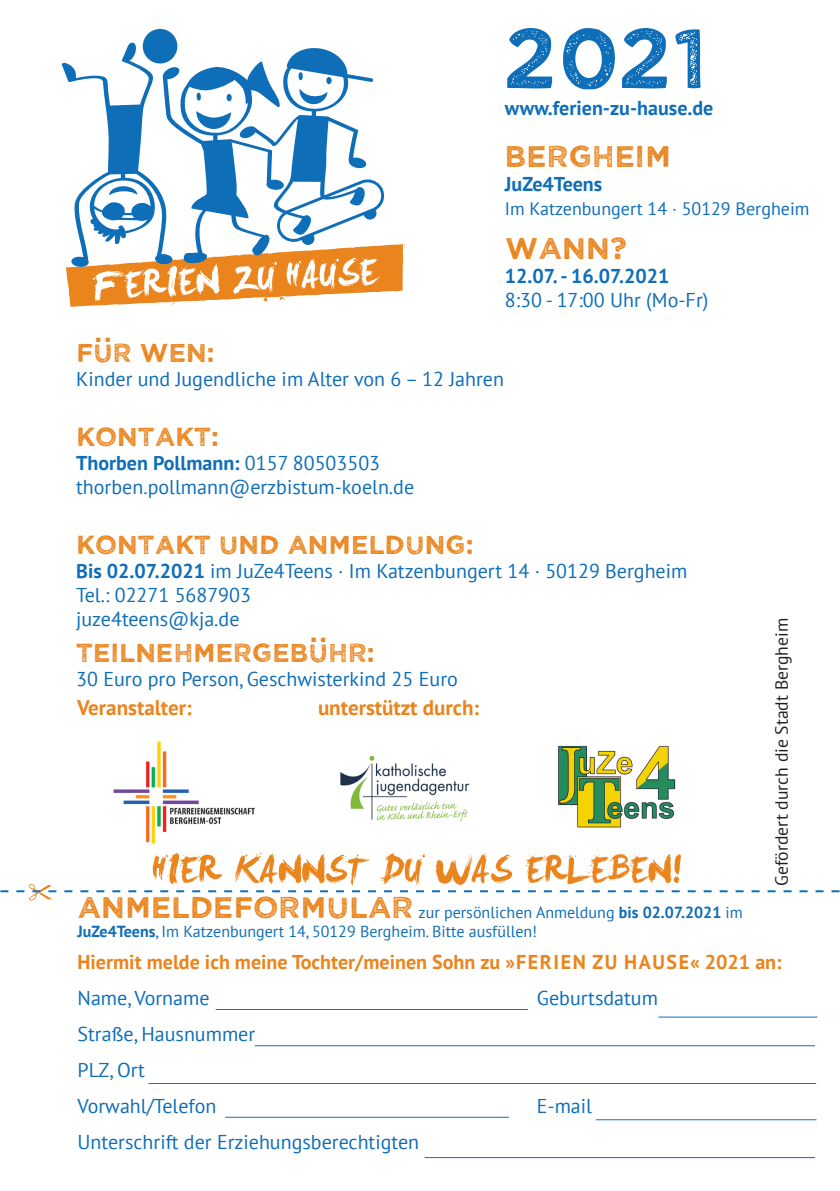
<style>
.page{position:relative;width:840px;height:1191px;background:#fff}
.page>*{position:absolute;margin:0;border:0;box-sizing:border-box;transform-origin:0 0}
.t1{font:84.6px "Wicked Grit";color:#0f6eb8}
.Ü1_orange{font:30px "Wicked Grit";color:#ea841d}
.Ü1_orange-2{font:26px "Wicked Grit";color:#ea841d}
.t2{font:700 21px "PT Sans";color:#ea841d}
.Ü1_orange-3{font:20px "PT Sans";color:#0f6eb8}
.Text_blau{font:20px "PT Sans";color:#0f6eb8}
.Ü1_orange-4{font:700 20px "PT Sans";color:#ea841d}
.Ü1_orange-5{font:700 20px "PT Sans";color:#0f6eb8}
.Ü2_blau{font:700 20px "PT Sans";color:#0f6eb8}
.Ü2_blau-2{font:20px "PT Sans";color:#0f6eb8}
.Ü2_blau-3{font:18px "PT Sans";color:#0f6eb8}
.t3{font:17.6px "PT Sans";color:#231f20}
.Ü1_orange-6{font:16px "PT Sans";color:#0f6eb8}
.s1{font-weight:400}
.s2{font-weight:700}
.s3{font-family:"Wicked Grit";font-size:30px;color:#ea841d}
</style>
<div class="page">
<svg style="left:61px;top:42px;width:343px;height:265px"></svg>
<div style="left:143px;top:29px;width:34px;height:34px;background:#0f6eb8;border-radius:50%"></div>
<img style="left:113px;top:741px;width:142px;height:102px">
<hr style="left:148px;top:1083px;width:667px;height:1px;background:#0f6eb8">
<hr style="left:215px;top:1009px;width:312px;height:1px;background:#0f6eb8">
<hr style="left:255px;top:1045px;width:559px;height:1px;background:#0f6eb8">
<hr style="left:424px;top:1157px;width:390px;height:1px;background:#0f6eb8">
<hr style="left:595px;top:1119px;width:221px;height:1px;background:#0f6eb8">
<svg style="left:0;top:852px;width:839px;height:48px"></svg>
<hr style="left:225px;top:1116px;width:283px;height:1px;background:#0f6eb8">
<hr style="left:658px;top:1016px;width:158px;height:1px;background:#0f6eb8">
<img style="left:558px;top:745px;width:118px;height:83px">
<img style="left:340px;top:755px;width:130px;height:67px">
<h1 class="t1" style="left:504px;top:4px;width:205px">2021</h1>
<p class="Ü1_orange-5" style="left:504px;top:95px;width:210px">www.ferien-zu-hause.de</p>
<p class="Ü1_orange" style="left:504px;top:137px;width:167px">BERGHEIM</p>
<p class="Ü2_blau" style="left:504px;top:171px;width:99px">JuZe4Teens</p>
<p class="Ü2_blau-3" style="left:504px;top:197px;width:306px">Im Katzenbungert 14 · 50129 Bergheim</p>
<p class="Ü1_orange" style="left:504px;top:229px;width:123px">WANN?</p>
<p class="Ü2_blau" style="left:504px;top:263px;width:166px">12.07. - 16.07.2021</p>
<p class="Ü2_blau-2" style="left:504px;top:287px;width:205px">8:30 - 17:00 Uhr (Mo-Fr)</p>
<p class="Ü1_orange-2" style="left:76px;top:336px;width:140px">FÜR WEN:</p>
<p class="Ü1_orange-3" style="left:76px;top:366px;width:429px">Kinder und Jugendliche im Alter von 6 – 12 Jahren</p>
<p class="Ü1_orange-2" style="left:76px;top:420px;width:144px">KONTAKT:</p>
<p class="Ü1_orange-5" style="left:76px;top:450px;width:305px">Thorben Pollmann: <span class="s1">0157 80503503</span></p>
<p class="Ü1_orange-3" style="left:76px;top:474px;width:339px">thorben.pollmann@erzbistum-koeln.de</p>
<p class="Ü1_orange-2" style="left:76px;top:528px;width:398px">KONTAKT UND ANMELDUNG:</p>
<p class="Text_blau" style="left:76px;top:558px;width:612px"><span class="s2">Bis 02.07.2021</span> im JuZe4Teens · Im Katzenbungert 14 · 50129 Bergheim</p>
<p class="Text_blau" style="left:76px;top:582px;width:176px">Tel.: 02271 5687903</p>
<p class="Text_blau" style="left:76px;top:606px;width:165px">juze4teens@kja.de</p>
<p class="Ü1_orange-2" style="left:76px;top:636px;width:300px">TEILNEHMERGEBÜHR:</p>
<p class="Text_blau" style="left:76px;top:666px;width:383px">30 Euro pro Person, Geschwisterkind 25 Euro</p>
<p class="t2" style="left:77px;top:693px;width:116px">Veranstalter:</p>
<p class="t2" style="left:318px;top:693px;width:162px">unterstützt durch:</p>
<p class="t3" style="left:770px;top:886px;width:269px;rotate:-90deg">Gefördert durch die Stadt Bergheim</p>
<p class="Ü1_orange-6" style="left:77px;top:902px;width:666px"><span class="s3">ANMELDEFORMULAR</span> zur persönlichen Anmeldung <span class="s2">bis 02.07.2021</span> im</p>
<p class="Ü1_orange-6" style="left:77px;top:921px;width:461px"><span class="s2">JuZe4Teens</span>, Im Katzenbungert 14, 50129 Bergheim. Bitte ausfüllen!</p>
<p class="Ü1_orange-4" style="left:77px;top:948px;width:705px">Hiermit melde ich meine Tochter/meinen Sohn zu »FERIEN ZU HAUSE« 2021 an:</p>
<p class="Ü1_orange-3" style="left:77px;top:985px;width:133px">Name, Vorname</p>
<p class="Ü1_orange-3" style="left:536px;top:985px;width:123px">Geburtsdatum</p>
<p class="Ü1_orange-3" style="left:77px;top:1021px;width:179px">Straße, Hausnummer</p>
<p class="Ü1_orange-3" style="left:77px;top:1057px;width:69px">PLZ, Ort</p>
<p class="Ü1_orange-3" style="left:77px;top:1093px;width:140px">Vorwahl/Telefon</p>
<p class="Ü1_orange-3" style="left:536px;top:1093px;width:57px">E-mail</p>
<p class="Ü1_orange-3" style="left:77px;top:1129px;width:343px">Unterschrift der Erziehungsberechtigten</p>
</div>
